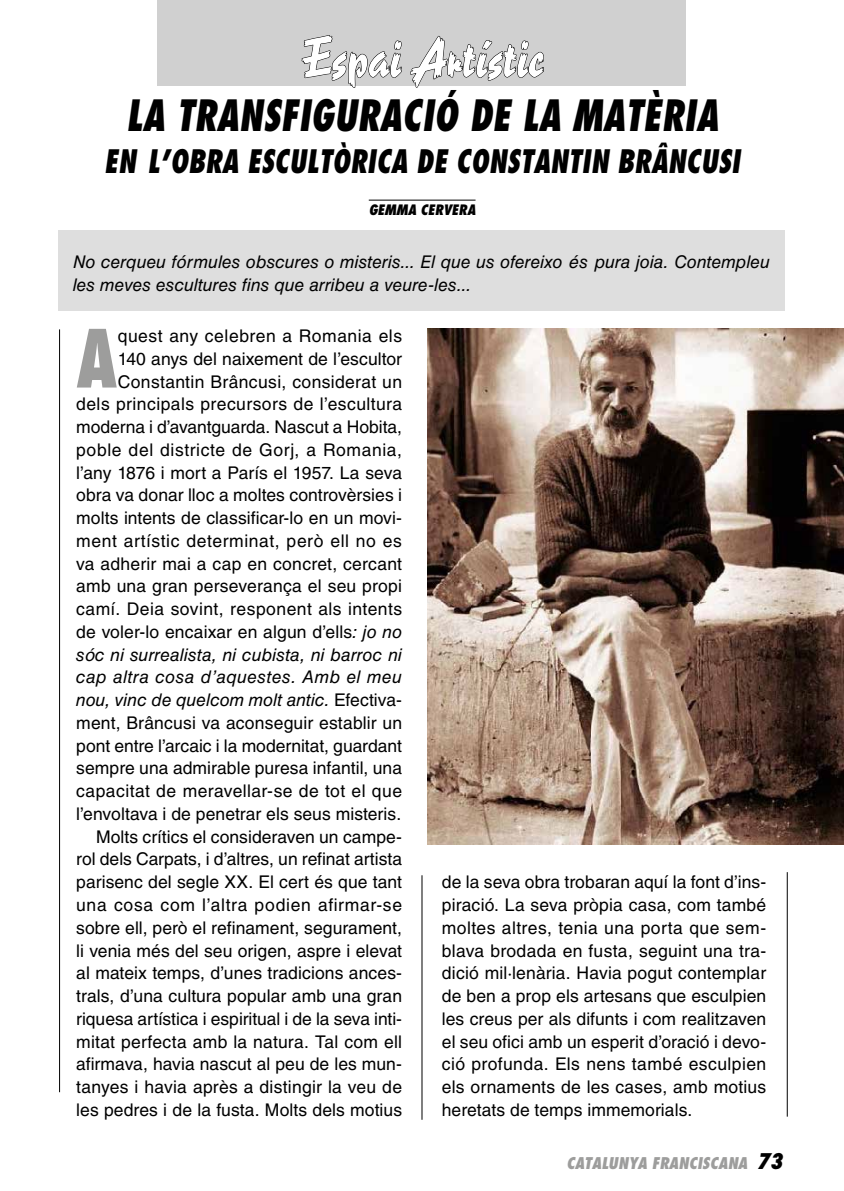
<style>
.page{position:relative;width:844px;height:1191px;background:#fff}
.page>*{position:absolute;margin:0;border:0;box-sizing:border-box;transform-origin:0 0}
.t1{font:800 condensed 77.88px "Futura Std";color:#9d9d9c;scale:.87 1}
.t2{font:52.5px "Reporter LT Std 2";color:#fff}
.t3{font:italic 800 condensed 42px "Futura Std";letter-spacing:.01em;color:#000;scale:.87 1}
.t4{font:italic 800 condensed 31.5px "Futura Std";letter-spacing:.01em;color:#000;scale:.87 1}
.t5{font:17.5px/22.8px "Helvetica LT Std";letter-spacing:.005em;color:#000;text-align:right}
.t6{font:italic 17.5px/22.8px "Helvetica LT Std";color:#000}
.t7{font:italic 800 condensed 15.75px "Futura Std";color:#9d9d9c}
.t8{font:italic 800 condensed 14px "Futura Std";color:#000}
.s1{font-style:italic}
.s2{font-size:21px;color:#000}
</style>
<div class="page">
<hr style="left:786px;top:872px;width:1px;height:244px;background:#000">
<hr style="left:59px;top:329px;width:1px;height:763px;background:#000">
<hr style="left:421px;top:875px;width:1px;height:244px;background:#000">
<hr style="left:368px;top:200px;width:107px;height:1px;background:#000">
<div style="left:58px;top:230px;width:726px;height:81px;background:#dedede"></div>
<img style="left:427px;top:328px;width:416px;height:516px">
<div style="left:157px;top:0;width:528px;height:86px;background:#d0d0d0"></div>
<svg style="left:301px;top:35px;width:101px;height:53px"></svg>
<svg style="left:410px;top:35px;width:134px;height:53px"></svg>
<h2 class="t2" style="left:299px;top:25px;width:246px">Espai Artístic</h2>
<h3 class="t3" style="left:126px;top:89px;width:681px">LA TRANSFIGURACIÓ DE LA MATÈRIA</h3>
<h3 class="t4" style="left:104px;top:142px;width:732px">EN L’OBRA ESCULTÒRICA DE CONSTANTIN BRÂNCUSI</h3>
<p class="t8" style="left:368px;top:201px;width:11px">GEMMA</p>
<p class="t8" style="left:420px;top:201px;width:40px">CER VERA</p>
<p class="t6" style="left:73px;top:250px;width:698px">No cerqueu fórmules obscures o misteris... El que us ofereixo és pura joia. Contempleu les meves escultures fins que arribeu a veure-les...</p>
<h1 class="t1" style="left:76px;top:310px;width:49px">A</h1>
<p class="t5" style="left:76px;top:324px;width:327px">quest any celebren a Romania els<br>140 anys del naixement de l’escultor Constantin Brâncusi, considerat un<br>dels principals precursors de l’escultura moderna i d’avantguarda. Nascut a Hobita, poble del districte de Gorj, a Romania, l’any 1876 i mort a París el 1957. La seva obra va donar lloc a moltes controvèrsies i molts intents de classificar-lo en un movi&shy;ment artístic determinat, però ell no es va adherir mai a cap en concret, cercant amb una gran perseverança el seu propi camí. Deia sovint, responent als intents de voler-lo encaixar en algun d’ells<span class="s1">: jo no sóc ni surrealista, ni cubista, ni barroc ni cap altra cosa d’aquestes. Amb el meu nou, vinc de quelcom molt antic.</span> Efectiva&shy;ment, Brâncusi va aconseguir establir un pont entre l’arcaic i la modernitat, guardant sempre una admirable puresa infantil, una capacitat de meravellar-se de tot el que l’envoltava i de penetrar els seus misteris.<br>Molts crítics el consideraven un campe&shy;rol dels Carpats, i d’altres, un refinat artista parisenc del segle XX. El cert és que tant una cosa com l’altra podien afirmar-se sobre ell, però el refinament, segurament, li venia més del seu origen, aspre i elevat al mateix temps, d’unes tradicions ances&shy;trals, d’una cultura popular amb una gran riquesa artística i espiritual i de la seva inti&shy;mitat perfecta amb la natura. Tal com ell afirmava, havia nascut al peu de les mun&shy;tanyes i havia après a distingir la veu de les pedres i de la fusta. Molts dels motius</p>
<p class="t5" style="left:441px;top:870px;width:326px;text-align:justify">de la seva obra trobaran aquí la font d’ins&shy;piració. La seva pròpia casa, com també moltes altres, tenia una porta que sem&shy;blava brodada en fusta, seguint una tra&shy;dició mil·lenària. Havia pogut contemplar de ben a prop els artesans que esculpien les creus per als difunts i com realitzaven el seu ofici amb un esperit d’oració i devo&shy;ció profunda. Els nens també esculpien els ornaments de les cases, amb motius heretats de temps immemorials.</p>
<p class="t7" style="left:566px;top:1152px;width:217px">CATALUNYA FRANCISCANA <span class="s2">73</span></p>
</div>
